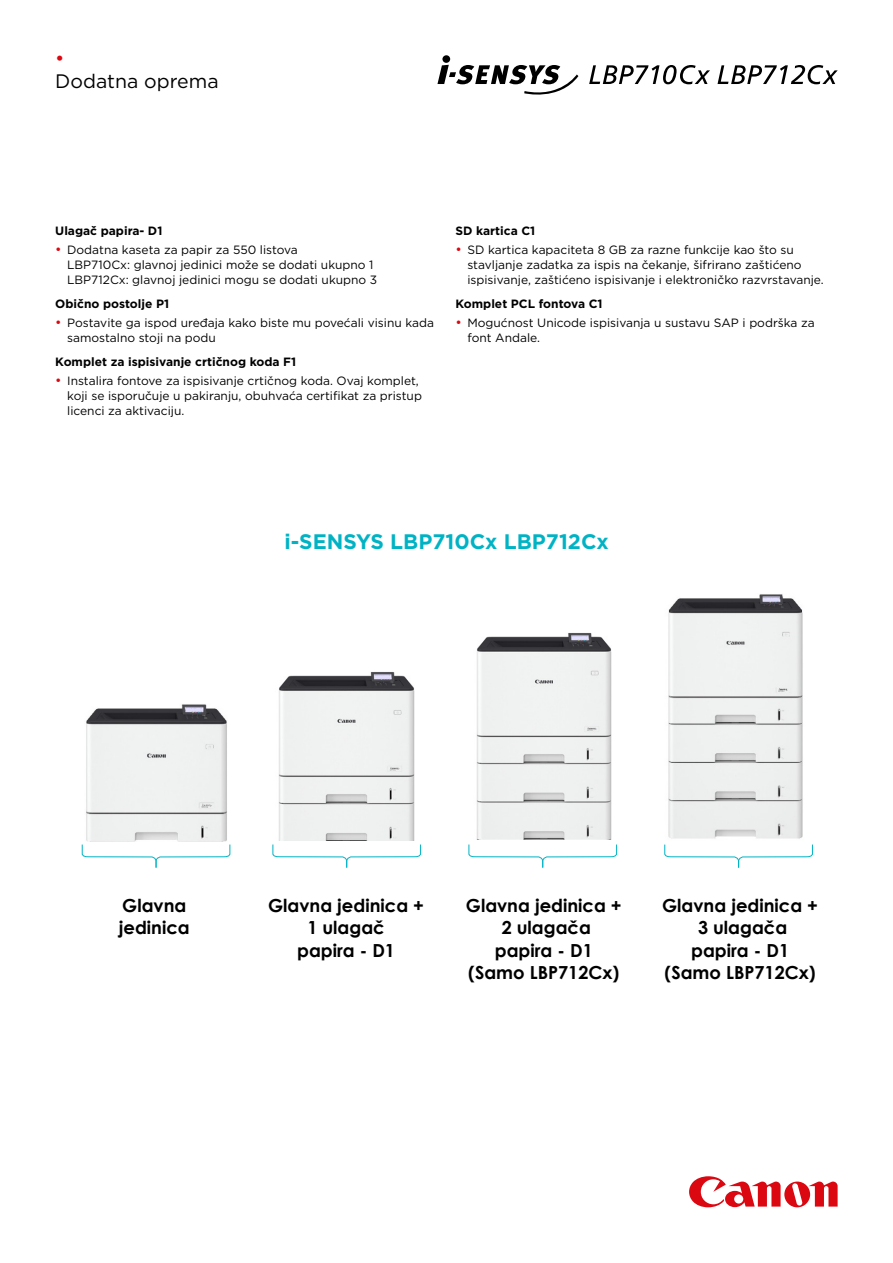
<style>
.page{position:relative;width:893px;height:1263px;background:#fff}
.page>*{position:absolute;margin:0;border:0;box-sizing:border-box;transform-origin:0 0}
.t1{font:700 21px "Century Gothic";letter-spacing:.005em;color:#09c}
.t2{font:700 21px "Gotham";color:#00b3c4}
.t3{font:19.5px "Gotham";color:#000}
.t4{font:19.5px "Gotham";color:#db0812}
.t5{font:700 18px/22.5px "Century Gothic";color:#000;text-align:center}
.t6{font:12px/15px "Gotham";color:#000}
.t7{font:700 12px "Gotham";color:#000}
.s1{font-size:13.5px;color:#db0812}
</style>
<div class="page">
<img style="left:86px;top:704px;width:141px;height:137px">
<img style="left:668px;top:594px;width:135px;height:245px">
<img style="left:476px;top:632px;width:136px;height:207px">
<img style="left:278px;top:672px;width:137px;height:169px">
<svg style="left:437px;top:55px;width:141px;height:40px"></svg>
<svg style="left:589px;top:65px;width:121px;height:19px"></svg>
<svg style="left:717px;top:65px;width:121px;height:19px"></svg>
<svg style="left:81px;top:844px;width:150px;height:24px"></svg>
<svg style="left:272px;top:844px;width:150px;height:24px"></svg>
<svg style="left:468px;top:844px;width:150px;height:24px"></svg>
<svg style="left:664px;top:844px;width:149px;height:24px"></svg>
<svg style="left:689px;top:1176px;width:149px;height:31px"></svg>
<h2 class="t4" style="left:55px;top:45px;width:11px">•</h2>
<h2 class="t3" style="left:55px;top:69px;width:165px">Dodatna oprema</h2>
<p class="t7" style="left:55px;top:223px;width:109px">Ulagač papira- D1</p>
<p class="t6" style="left:67px;top:242px;width:311px;text-indent:-12px"><span class="s1">•</span> Dodatna kaseta za papir za 550 listova<br>LBP710Cx: glavnoj jedinici može se dodati ukupno 1<br>LBP712Cx: glavnoj jedinici mogu se dodati ukupno 3</p>
<p class="t7" style="left:55px;top:296px;width:115px">Obično postolje P1</p>
<p class="t6" style="left:67px;top:315px;width:368px;text-indent:-12px"><span class="s1">•</span> Postavite ga ispod uređaja kako biste mu povećali visinu kada samostalno stoji na podu</p>
<p class="t7" style="left:55px;top:353px;width:242px">Komplet za ispisivanje crtičnog koda F1</p>
<p class="t6" style="left:67px;top:373px;width:356px;text-indent:-12px"><span class="s1">•</span> Instalira fontove za ispisivanje crtičnog koda. Ovaj komplet, koji se isporučuje u pakiranju, obuhvaća certifikat za pristup licenci za aktivaciju.</p>
<p class="t7" style="left:455px;top:223px;width:81px">SD kartica C1</p>
<p class="t6" style="left:467px;top:242px;width:358px;text-indent:-12px"><span class="s1">•</span> SD kartica kapaciteta 8 GB za razne funkcije kao što su stavljanje zadatka za ispis na čekanje, šifrirano zaštićeno ispisivanje, zaštićeno ispisivanje i elektroničko razvrstavanje.</p>
<p class="t7" style="left:455px;top:296px;width:149px">Komplet PCL fontova C1</p>
<p class="t6" style="left:467px;top:315px;width:349px;text-indent:-12px"><span class="s1">•</span> Mogućnost Unicode ispisivanja u sustavu SAP i podrška za font Andale.</p>
<h1 class="t1" style="left:288px;top:516px;width:299px">i-SENSYS LBP710Cx, LBP712Cx</h1>
<h1 class="t2" style="left:284px;top:528px;width:326px">i-SENSYS LBP710Cx LBP712Cx</h1>
<h3 class="t5" style="left:119px;top:893px;width:72px;text-align:left">Glavna jedinica</h3>
<h3 class="t5" style="left:466px;top:893px;width:157px">Glavna jedinica +<br>2 ulagača<br>papira - D1 (Samo LBP712Cx)</h3>
<h3 class="t5" style="left:268px;top:893px;width:157px">Glavna jedinica +<br>1 ulagač<br>papira - D1</h3>
<h3 class="t5" style="left:662px;top:893px;width:157px">Glavna jedinica +<br>3 ulagača<br>papira - D1 (Samo LBP712Cx)</h3>
<h3 class="t5" style="left:299px;top:934px;width:97px">Main unit +</h3>
<h3 class="t5" style="left:455px;top:934px;width:176px;line-height:21.6px">Main unit +<br>2 Paper Feeders- D1</h3>
<h3 class="t5" style="left:659px;top:934px;width:176px;line-height:21.6px">Main unit +<br>3 Paper Feeders- D1</h3>
</div>
